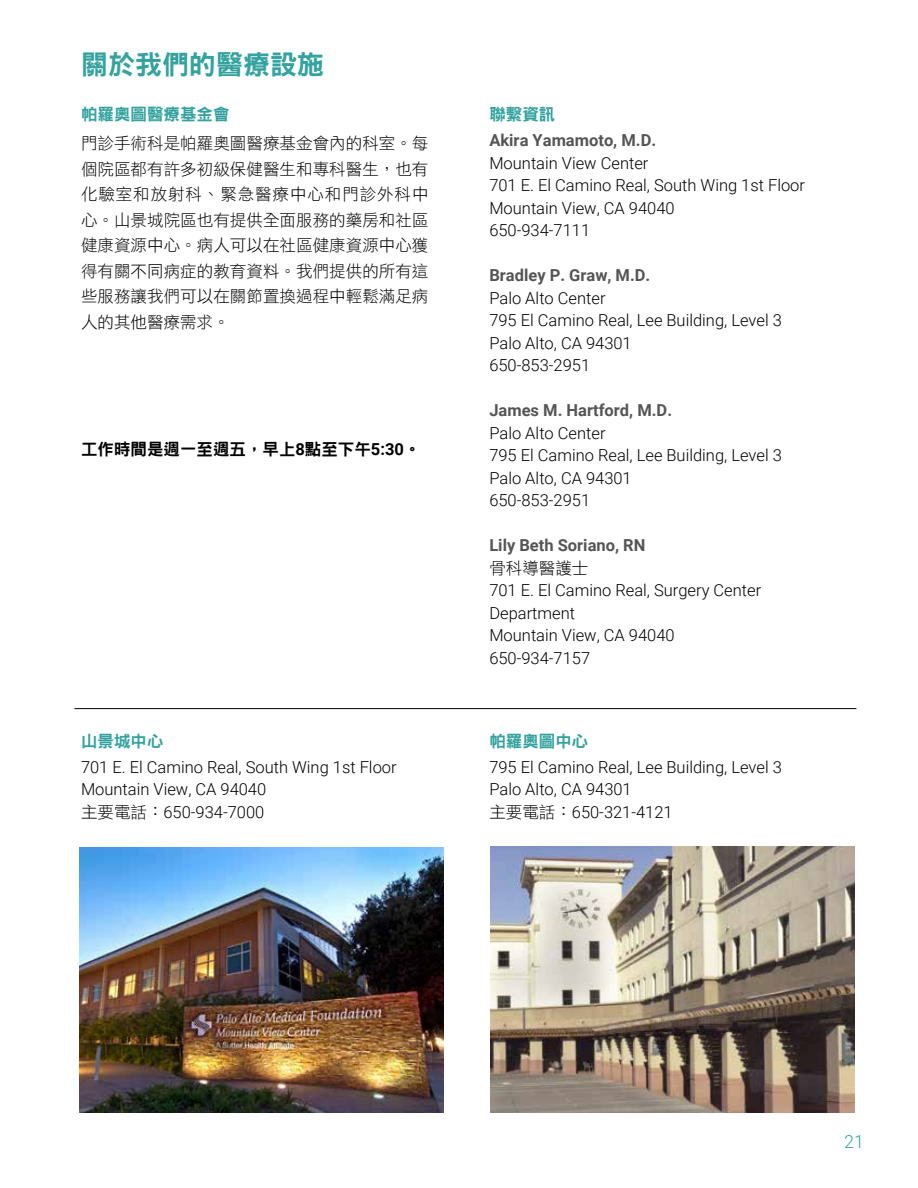
<style>
.page{position:relative;width:918px;height:1188px;background:#fff}
.page>*{position:absolute;margin:0;border:0;box-sizing:border-box;transform-origin:0 0}
.t1{font:27px "DF Hei Std W9";color:#34a39f}
.t2{font:300 18px "Roboto";color:#34a39f}
.t3{font:300 16.5px "Roboto";color:#000}
.t4{font:16.5px/25.5px "DF Hei Std W3";letter-spacing:.005em;color:#000;text-align:justify}
.t5{font:700 16.5px "Roboto";color:#565556}
.t6{font:16.5px "DF Hei Std W9";color:#34a39f}
.t7{font:16.5px "DF Hei Std W9";color:#000}
.s1{font-family:"Roboto";font-weight:700}
.s2{font-family:"DF Hei Std W3";font-weight:400}
</style>
<div class="page">
<hr style="left:75px;top:708px;width:781px;height:1px;background:#000">
<img style="left:80px;top:848px;width:364px;height:264px">
<img style="left:490px;top:847px;width:364px;height:265px">
<h2 class="t1" style="left:81px;top:50px;width:244px">關於我們的醫療設施</h2>
<h3 class="t6" style="left:81px;top:106px;width:150px">帕羅奧圖醫療基金會</h3>
<p class="t4" style="left:81px;top:130px;width:349px">門診手術科是帕羅奧圖醫療基金會內的科室。每個院區都有許多初級保健醫生和專科醫生，也有化驗室和放射科、緊急醫療中心和門診外科中心。山景城院區也有提供全面服務的藥房和社區健康資源中心。病人可以在社區健康資源中心獲得有關不同病症的教育資料。我們提供的所有這些服務讓我們可以在關節置換過程中輕鬆滿足病人的其他醫療需求。</p>
<p class="t7" style="left:81px;top:440px;width:341px">工作時間是週一至週五，早上<span class="s1">8</span>點至下午<span class="s1">5:30</span>。</p>
<h3 class="t6" style="left:489px;top:105px;width:67px">聯繫資訊</h3>
<h4 class="t5" style="left:489px;top:129px;width:168px">Akira Yamamoto, M.D.</h4>
<p class="t3" style="left:489px;top:151px;width:161px">Mountain View Center</p>
<p class="t3" style="left:489px;top:174px;width:317px">701 E. El Camino Real, South Wing 1st Floor</p>
<p class="t3" style="left:489px;top:196px;width:187px">Mountain View, CA 94040</p>
<p class="t3" style="left:489px;top:219px;width:102px">650-934-7111</p>
<h4 class="t5" style="left:489px;top:264px;width:163px">Bradley P. Graw, M.D.</h4>
<p class="t3" style="left:489px;top:286px;width:118px">Palo Alto Center</p>
<p class="t3" style="left:489px;top:309px;width:294px">795 El Camino Real, Lee Building, Level 3</p>
<p class="t3" style="left:489px;top:331px;width:144px">Palo Alto, CA 94301</p>
<p class="t3" style="left:489px;top:354px;width:102px">650-853-2951</p>
<h4 class="t5" style="left:489px;top:399px;width:184px">James M. Hartford, M.D.</h4>
<p class="t3" style="left:489px;top:421px;width:118px">Palo Alto Center</p>
<p class="t3" style="left:489px;top:444px;width:294px">795 El Camino Real, Lee Building, Level 3</p>
<p class="t3" style="left:489px;top:466px;width:144px">Palo Alto, CA 94301</p>
<p class="t3" style="left:489px;top:489px;width:102px">650-853-2951</p>
<h4 class="t5" style="left:489px;top:534px;width:158px">Lily Beth Soriano, RN</h4>
<p class="t4" style="left:489px;top:555px;width:100px">骨科導醫護士</p>
<p class="t3" style="left:489px;top:579px;width:273px">701 E. El Camino Real, Surgery Center</p>
<p class="t3" style="left:489px;top:601px;width:87px">Department</p>
<p class="t3" style="left:489px;top:624px;width:187px">Mountain View, CA 94040</p>
<p class="t3" style="left:489px;top:646px;width:102px">650-934-7157</p>
<h3 class="t6" style="left:81px;top:732px;width:84px">山景城中心</h3>
<h3 class="t6" style="left:489px;top:732px;width:100px">帕羅奧圖中心</h3>
<p class="t3" style="left:81px;top:755px;width:317px">701 E. El Camino Real, South Wing 1st Floor</p>
<p class="t3" style="left:489px;top:755px;width:294px">795 El Camino Real, Lee Building, Level 3</p>
<p class="t3" style="left:81px;top:778px;width:187px">Mountain View, CA 94040</p>
<p class="t3" style="left:489px;top:778px;width:144px">Palo Alto, CA 94301</p>
<p class="t3" style="left:81px;top:800px;width:185px"><span class="s2">主要電話：</span>650-934-7000</p>
<p class="t3" style="left:489px;top:800px;width:185px"><span class="s2">主要電話：</span>650-321-4121</p>
<p class="t2" style="left:844px;top:1128px;width:21px">21</p>
</div>
